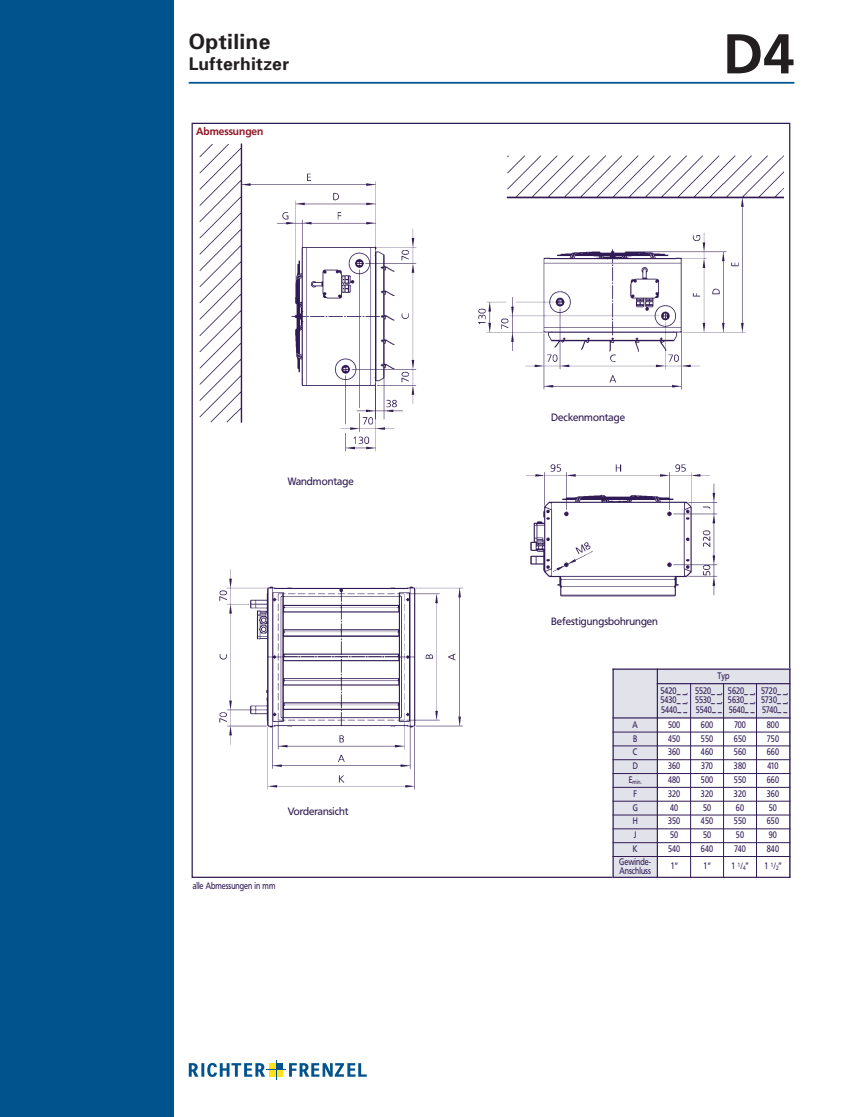
<style>
.page{position:relative;width:854px;height:1117px;background:#fff}
.page>*{position:absolute;margin:0;border:0;box-sizing:border-box;transform-origin:0 0}
.t1{font:700 56px "Frutiger";color:#231f20}
.t2{font:700 21px "Univers";letter-spacing:.015em;color:#231f20}
.t3{font:700 17.5px "Univers";letter-spacing:.02em;color:#231f20}
.t4{font:10.5px "Frutiger BQ";color:#301b54}
.t5{font:700 10.5px "Frutiger BQ";color:#931826}
.t6{font:9.45px/9.1px "Frutiger BQ";color:#301b54;text-align:justify;scale:.8 1}
.t7{font:6.12px "Frutiger BQ";color:#301b54;scale:.8 1}
.s1{font-weight:700}
</style>
<div class="page">
<hr style="left:189px;top:82px;width:605px;height:2px;background:#00538d">
<div style="left:0;top:0;width:174px;height:1116px;background:#00538d"></div>
<svg style="left:189px;top:1060px;width:177px;height:19px"></svg>
<div style="left:612px;top:668px;width:45px;height:49px;background:#e1e2ea"></div>
<div style="left:657px;top:668px;width:132px;height:15px;background:#e1e2ea"></div>
<div style="left:657px;top:683px;width:33px;height:34px;background:#e1e2ea"></div>
<div style="left:690px;top:683px;width:33px;height:34px;background:#e1e2ea"></div>
<div style="left:723px;top:683px;width:33px;height:34px;background:#e1e2ea"></div>
<div style="left:756px;top:683px;width:34px;height:34px;background:#e1e2ea"></div>
<div style="left:612px;top:717px;width:45px;height:15px;background:#e1e2ea"></div>
<div style="left:612px;top:732px;width:45px;height:13px;background:#e1e2ea"></div>
<div style="left:612px;top:745px;width:45px;height:14px;background:#e1e2ea"></div>
<div style="left:612px;top:759px;width:45px;height:14px;background:#e1e2ea"></div>
<div style="left:612px;top:773px;width:45px;height:14px;background:#e1e2ea"></div>
<div style="left:612px;top:787px;width:45px;height:14px;background:#e1e2ea"></div>
<div style="left:612px;top:801px;width:45px;height:13px;background:#e1e2ea"></div>
<div style="left:612px;top:814px;width:45px;height:14px;background:#e1e2ea"></div>
<div style="left:612px;top:828px;width:45px;height:14px;background:#e1e2ea"></div>
<div style="left:612px;top:842px;width:45px;height:14px;background:#e1e2ea"></div>
<div style="left:612px;top:856px;width:45px;height:21px;background:#e1e2ea"></div>
<hr style="left:612px;top:668px;width:1px;height:209px;background:#301b54">
<hr style="left:656px;top:668px;width:1px;height:209px;background:#301b54">
<hr style="left:690px;top:683px;width:1px;height:194px;background:#301b54">
<hr style="left:723px;top:683px;width:1px;height:194px;background:#301b54">
<hr style="left:756px;top:683px;width:1px;height:194px;background:#301b54">
<hr style="left:788px;top:668px;width:2px;height:209px;background:#301b54">
<hr style="left:612px;top:668px;width:178px;height:1px;background:#301b54">
<hr style="left:656px;top:683px;width:134px;height:1px;background:#301b54">
<hr style="left:612px;top:717px;width:178px;height:1px;background:#301b54">
<hr style="left:612px;top:731px;width:178px;height:1px;background:#301b54">
<hr style="left:612px;top:745px;width:178px;height:1px;background:#301b54">
<hr style="left:612px;top:759px;width:178px;height:1px;background:#301b54">
<hr style="left:612px;top:773px;width:178px;height:1px;background:#301b54">
<hr style="left:612px;top:786px;width:178px;height:1px;background:#301b54">
<hr style="left:612px;top:800px;width:178px;height:1px;background:#301b54">
<hr style="left:612px;top:814px;width:178px;height:1px;background:#301b54">
<hr style="left:612px;top:828px;width:178px;height:1px;background:#301b54">
<hr style="left:612px;top:842px;width:178px;height:1px;background:#301b54">
<hr style="left:612px;top:856px;width:178px;height:1px;background:#301b54">
<hr style="left:612px;top:876px;width:178px;height:1px;background:#301b54">
<img style="left:200px;top:143px;width:583px;height:309px">
<img style="left:219px;top:569px;width:244px;height:221px">
<img style="left:525px;top:464px;width:193px;height:133px">
<h2 class="t2" style="left:189px;top:34px;width:83px">Optiline</h2>
<h3 class="t3" style="left:189px;top:57px;width:102px">Lufterhitzer</h3>
<p class="t5" style="left:196px;top:127px;width:68px">Abmessungen</p>
<p class="t4" style="left:288px;top:476px;width:67px">Wandmontage</p>
<p class="t4" style="left:288px;top:806px;width:62px">Vorderansicht</p>
<p class="t6" style="left:193px;top:882px;width:105px">alle Abmessungen in mm</p>
<h1 class="t1" style="left:722px;top:31px;width:73px">D4</h1>
<p class="t4" style="left:551px;top:413px;width:75px">Deckenmontage</p>
<p class="t4" style="left:551px;top:616px;width:108px">Befestigungsbohrungen</p>
<p class="t6" style="left:717px;top:671px;width:17px">Typ</p>
<p class="t6" style="left:660px;top:686px;width:36px">5420<span class="s1">_ _</span>, 5430<span class="s1">_ _</span>, 5440<span class="s1">_ _</span></p>
<p class="t6" style="left:694px;top:686px;width:36px">5520<span class="s1">_ _</span>, 5530<span class="s1">_ _</span>, 5540<span class="s1">_ _</span></p>
<p class="t6" style="left:727px;top:686px;width:36px">5620<span class="s1">_ _</span>, 5630<span class="s1">_ _</span>, 5640<span class="s1">_ _</span></p>
<p class="t6" style="left:760px;top:686px;width:35px">5720<span class="s1">_ _</span>, 5730<span class="s1">_ _</span>, 5740<span class="s1">_ _</span></p>
<p class="t6" style="left:632px;top:720px;width:8px">A</p>
<p class="t6" style="left:667px;top:720px;width:17px">500</p>
<p class="t6" style="left:700px;top:720px;width:17px">600</p>
<p class="t6" style="left:733px;top:720px;width:16px">700</p>
<p class="t6" style="left:766px;top:720px;width:17px">800</p>
<p class="t6" style="left:633px;top:734px;width:7px">B</p>
<p class="t6" style="left:667px;top:734px;width:17px">450</p>
<p class="t6" style="left:700px;top:734px;width:17px">550</p>
<p class="t6" style="left:733px;top:734px;width:17px">650</p>
<p class="t6" style="left:766px;top:734px;width:17px">750</p>
<p class="t6" style="left:632px;top:748px;width:7px">C</p>
<p class="t6" style="left:667px;top:748px;width:17px">360</p>
<p class="t6" style="left:700px;top:748px;width:17px">460</p>
<p class="t6" style="left:733px;top:748px;width:17px">560</p>
<p class="t6" style="left:766px;top:748px;width:17px">660</p>
<p class="t6" style="left:632px;top:761px;width:8px">D</p>
<p class="t6" style="left:667px;top:761px;width:17px">360</p>
<p class="t6" style="left:701px;top:761px;width:16px">370</p>
<p class="t6" style="left:733px;top:761px;width:17px">380</p>
<p class="t6" style="left:767px;top:761px;width:15px">410</p>
<p class="t7" style="left:628px;top:779px;width:17px"><sup>E</sup>min.</p>
<p class="t6" style="left:667px;top:775px;width:17px">480</p>
<p class="t6" style="left:700px;top:775px;width:17px">500</p>
<p class="t6" style="left:733px;top:775px;width:17px">550</p>
<p class="t6" style="left:766px;top:775px;width:17px">660</p>
<p class="t6" style="left:633px;top:789px;width:6px">F</p>
<p class="t6" style="left:667px;top:789px;width:17px">320</p>
<p class="t6" style="left:700px;top:789px;width:17px">320</p>
<p class="t6" style="left:733px;top:789px;width:17px">320</p>
<p class="t6" style="left:766px;top:789px;width:17px">360</p>
<p class="t6" style="left:632px;top:803px;width:8px">G</p>
<p class="t6" style="left:669px;top:803px;width:12px">40</p>
<p class="t6" style="left:702px;top:803px;width:12px">50</p>
<p class="t6" style="left:735px;top:803px;width:12px">60</p>
<p class="t6" style="left:768px;top:803px;width:12px">50</p>
<p class="t6" style="left:632px;top:817px;width:8px">H</p>
<p class="t6" style="left:667px;top:817px;width:17px">350</p>
<p class="t6" style="left:700px;top:817px;width:17px">450</p>
<p class="t6" style="left:733px;top:817px;width:17px">550</p>
<p class="t6" style="left:766px;top:817px;width:17px">650</p>
<p class="t6" style="left:633px;top:830px;width:5px">J</p>
<p class="t6" style="left:669px;top:830px;width:12px">50</p>
<p class="t6" style="left:702px;top:830px;width:12px">50</p>
<p class="t6" style="left:735px;top:830px;width:12px">50</p>
<p class="t6" style="left:768px;top:830px;width:12px">90</p>
<p class="t6" style="left:632px;top:844px;width:7px">K</p>
<p class="t6" style="left:667px;top:844px;width:17px">540</p>
<p class="t6" style="left:700px;top:844px;width:17px">640</p>
<p class="t6" style="left:734px;top:844px;width:16px">740</p>
<p class="t6" style="left:766px;top:844px;width:17px">840</p>
<p class="t6" style="left:619px;top:857px;width:41px">Gewinde-<br>Anschluss</p>
<p class="t6" style="left:670px;top:861px;width:10px">1“</p>
<p class="t6" style="left:703px;top:861px;width:10px">1“</p>
<p class="t6" style="left:731px;top:862px;width:23px">1 <sup>1</sup>/<sub>4</sub>”</p>
<p class="t6" style="left:764px;top:862px;width:23px">1 <sup>1</sup>/<sub>2</sub>”</p>
</div>
